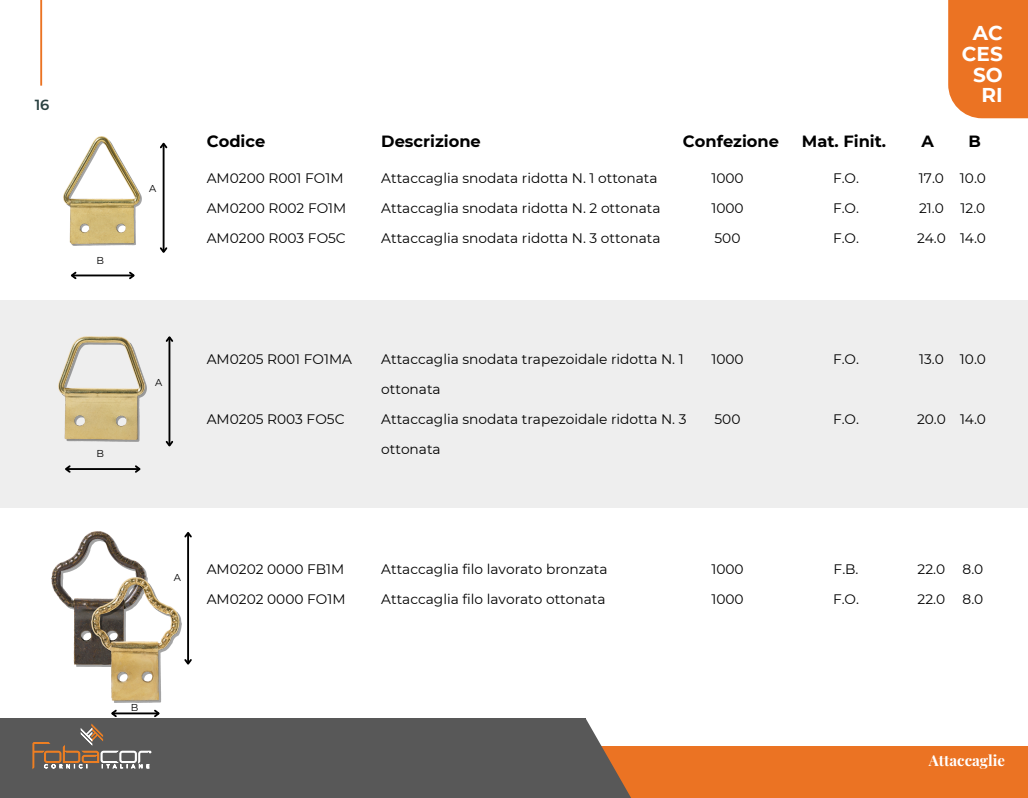
<style>
.page{position:relative;width:1028px;height:798px;background:#fff}
.page>*{position:absolute;margin:0;border:0;box-sizing:border-box;transform-origin:0 0}
.t1{font:700 20px/20.6px "Montserrat";color:#fff;text-align:right}
.t2{font:700 16.25px "Montserrat";color:#000}
.t3{font:700 15px "Playfair Display";color:#fff}
.t4{font:600 14.62px "Montserrat";color:#2b4242}
.t5{font:13.75px/30px "Montserrat";color:#000}
.t6{font:10px "Montserrat";color:#000}
</style>
<div class="page">
<hr style="left:40px;top:0;width:2px;height:86px;background:#eb7323">
<div style="left:948px;top:0;width:80px;height:118px;background:#eb7323"></div>
<div style="left:533px;top:746px;width:495px;height:52px;background:#eb7323"></div>
<div style="left:0;top:718px;width:585px;height:80px;background:#585858"></div>
<svg style="left:585px;top:718px;width:46px;height:80px"></svg>
<div style="left:0;top:300px;width:1028px;height:208px;background:#eee"></div>
<img style="left:59px;top:336px;width:88px;height:105px">
<img style="left:64px;top:136px;width:77px;height:109px">
<img style="left:52px;top:531px;width:95px;height:135px">
<img style="left:92px;top:577px;width:90px;height:126px">
<hr style="left:72px;top:274px;width:62px;height:2px;background:#000">
<svg style="left:70px;top:271px;width:8px;height:9px"></svg>
<svg style="left:127px;top:271px;width:8px;height:9px"></svg>
<hr style="left:163px;top:144px;width:1px;height:108px;background:#000">
<svg style="left:160px;top:246px;width:8px;height:7px"></svg>
<svg style="left:160px;top:142px;width:8px;height:8px"></svg>
<hr style="left:66px;top:468px;width:74px;height:2px;background:#000">
<svg style="left:65px;top:465px;width:7px;height:8px"></svg>
<svg style="left:133px;top:465px;width:8px;height:8px"></svg>
<hr style="left:168px;top:337px;width:2px;height:108px;background:#000">
<svg style="left:165px;top:439px;width:9px;height:8px"></svg>
<svg style="left:165px;top:336px;width:9px;height:8px"></svg>
<svg style="left:33px;top:709px;width:127px;height:59px"></svg>
<hr style="left:187px;top:533px;width:2px;height:131px;background:#000">
<svg style="left:184px;top:657px;width:8px;height:8px"></svg>
<svg style="left:184px;top:532px;width:8px;height:7px"></svg>
<p class="t4" style="left:35px;top:96px;width:16px">16</p>
<p class="t6" style="left:96px;top:254px;width:9px">B</p>
<p class="t6" style="left:96px;top:448px;width:9px">B</p>
<p class="t6" style="left:149px;top:183px;width:9px">A</p>
<p class="t6" style="left:155px;top:376px;width:9px">A</p>
<h1 class="t1" style="left:962px;top:23px;width:42px">AC<br>CES<br>SO<br>RI</h1>
<p class="t2" style="left:207px;top:132px;width:60px">Codice</p>
<p class="t2" style="left:381px;top:132px;width:101px">Descrizione</p>
<p class="t2" style="left:683px;top:132px;width:98px">Confezione</p>
<p class="t2" style="left:802px;top:132px;width:86px">Mat. Finit.</p>
<p class="t2" style="left:921px;top:132px;width:14px">A</p>
<p class="t2" style="left:968px;top:132px;width:14px">B</p>
<p class="t5" style="left:207px;top:163px;width:141px">AM0200 R001 FO1M<br>AM0200 R002 FO1M<br>AM0200 R003 FO5C</p>
<p class="t5" style="left:381px;top:163px;width:281px">Attaccaglia snodata ridotta N. 1 ottonata<br>Attaccaglia snodata ridotta N. 2 ottonata<br>Attaccaglia snodata ridotta N. 3 ottonata</p>
<p class="t5" style="left:711px;top:163px;width:34px;text-align:justify">1000<br>1000<br>500</p>
<p class="t5" style="left:833px;top:163px;width:28px;text-align:justify">F.O.<br>F.O.<br>F.O.</p>
<p class="t5" style="left:917px;top:163px;width:30px">17.0<br>21.0<br>24.0</p>
<p class="t5" style="left:960px;top:163px;width:28px;text-align:justify">10.0<br>12.0<br>14.0</p>
<p class="t5" style="left:207px;top:343px;width:147px">AM0205 R001 FO1MA</p>
<p class="t5" style="left:207px;top:403px;width:139px">AM0205 R003 FO5C</p>
<p class="t5" style="left:381px;top:343px;width:307px">Attaccaglia snodata trapezoidale ridotta N. 1 ottonata<br>Attaccaglia snodata trapezoidale ridotta N. 3 ottonata</p>
<p class="t5" style="left:711px;top:343px;width:34px">1000</p>
<p class="t5" style="left:714px;top:403px;width:27px">500</p>
<p class="t5" style="left:833px;top:343px;width:28px">F.O.</p>
<p class="t5" style="left:833px;top:403px;width:28px">F.O.</p>
<p class="t5" style="left:919px;top:343px;width:26px">13.0</p>
<p class="t5" style="left:960px;top:343px;width:28px">10.0</p>
<p class="t5" style="left:917px;top:403px;width:30px">20.0</p>
<p class="t5" style="left:960px;top:403px;width:28px">14.0</p>
<h2 class="t6" style="left:174px;top:572px;width:9px">A</h2>
<p class="t5" style="left:207px;top:553px;width:140px">AM0202 0000 FB1M<br>AM0202 0000 FO1M</p>
<p class="t5" style="left:381px;top:553px;width:228px">Attaccaglia filo lavorato bronzata<br>Attaccaglia filo lavorato ottonata</p>
<p class="t6" style="left:131px;top:701px;width:9px">B</p>
<p class="t5" style="left:711px;top:553px;width:34px">1000<br>1000</p>
<p class="t5" style="left:833px;top:553px;width:28px">F.B.<br>F.O.</p>
<p class="t5" style="left:917px;top:553px;width:29px">22.0<br>22.0</p>
<p class="t5" style="left:962px;top:553px;width:22px">8.0<br>8.0</p>
<p class="t3" style="left:928px;top:750px;width:78px">Attaccaglie</p>
</div>
